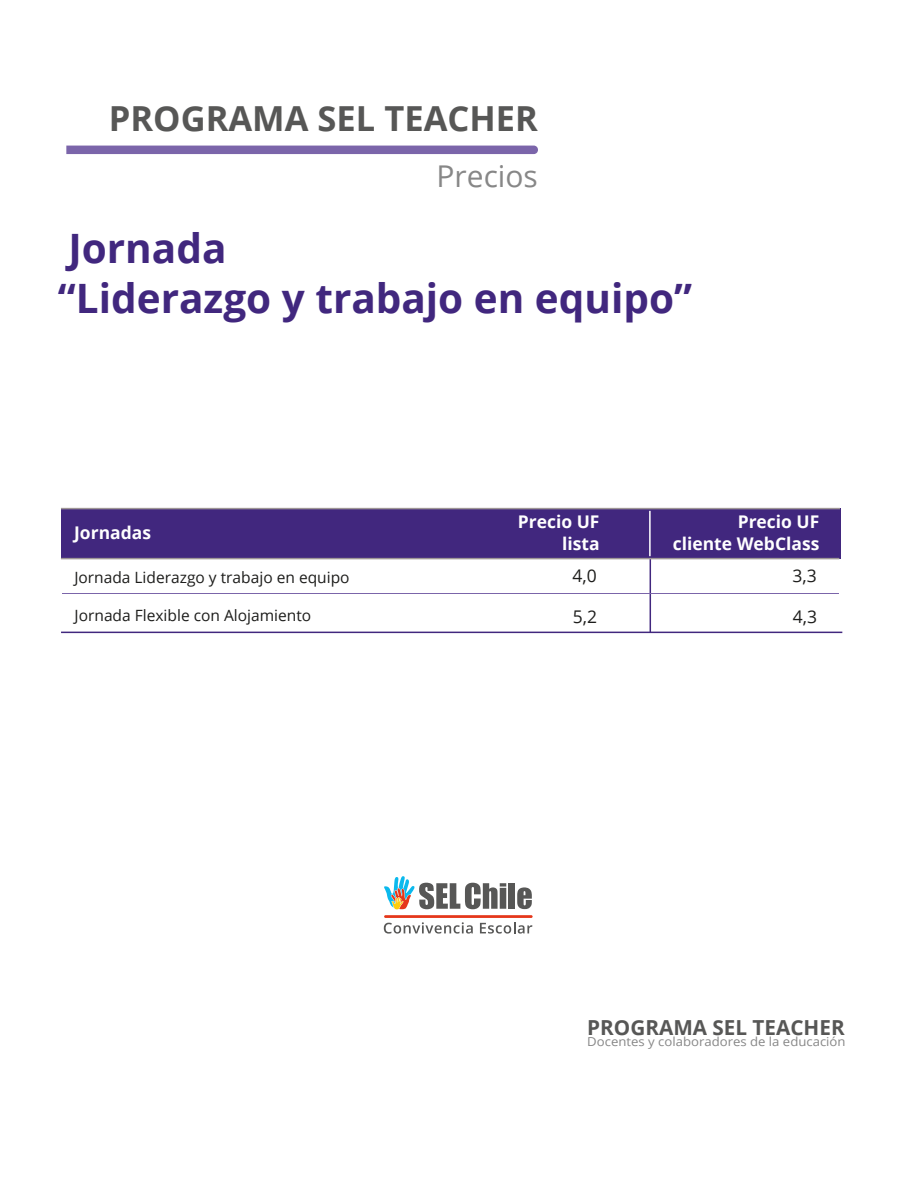
<style>
.page{position:relative;width:918px;height:1188px;background:#fff}
.page>*{position:absolute;margin:0;border:0;box-sizing:border-box;transform-origin:0 0}
.t1{font:700 40.5px/49.5px "Open Sans";color:#41277e}
.t2{font:700 34.5px "Open Sans";color:#575756}
.t3{font:30px "Open Sans";color:#878787}
.t4{font:700 20.7px "Open Sans";color:#575756}
.t5{font:700 17.4px/21.3px "Open Sans";color:#fff;text-align:right}
.t6{font:17.4px "Open Sans";color:#1d1d1b}
.t7{font:15.6px "Open Sans";color:#1d1d1b}
.t8{font:12.3px "Open Sans";color:#878787;scale:1.07 1}
</style>
<div class="page">
<hr style="left:650px;top:512px;width:1px;height:121px;background:#41277e">
<div style="left:61px;top:509px;width:779px;height:50px;background:#41277e"></div>
<hr style="left:61px;top:508px;width:779px;height:1px;background:#9e9696">
<hr style="left:61px;top:558px;width:778px;height:1px;background:#9e9696">
<div style="left:509px;top:883px;width:6px;height:26px;background:#575756"></div>
<svg style="left:517px;top:887px;width:15px;height:22px"></svg>
<hr style="left:384px;top:915px;width:149px;height:3px;background:#e5371a">
<svg style="left:384px;top:876px;width:122px;height:34px"></svg>
<svg style="left:384px;top:922px;width:89px;height:12px"></svg>
<svg style="left:480px;top:922px;width:52px;height:12px"></svg>
<div style="left:66px;top:146px;width:472px;height:8px;background:#7b65aa"></div>
<hr style="left:62px;top:593px;width:777px;height:1px;background:#7b65aa">
<hr style="left:61px;top:632px;width:781px;height:1px;background:#41277e">
<hr style="left:649px;top:511px;width:2px;height:45px;background:#fff">
<h2 class="t2" style="left:109px;top:94px;width:431px">PROGRAMA SEL TEACHER</h2>
<h3 class="t3" style="left:437px;top:156px;width:103px">Precios</h3>
<h1 class="t1" style="left:58px;top:223px;width:636px">Jornada<br>“Liderazgo y trabajo en equipo”</h1>
<p class="t5" style="left:74px;top:521px;width:78px">Jornadas</p>
<p class="t7" style="left:74px;top:567px;width:277px">Jornada Liderazgo y trabajo en equipo</p>
<p class="t5" style="left:518px;top:511px;width:83px">Precio UF lista</p>
<p class="t5" style="left:673px;top:511px;width:148px">Precio UF<br>cliente WebClass</p>
<p class="t6" style="left:573px;top:563px;width:26px">4,0</p>
<p class="t6" style="left:792px;top:563px;width:26px">3,3</p>
<p class="t7" style="left:75px;top:604px;width:238px">Jornada Flexible con Alojamiento</p>
<p class="t6" style="left:573px;top:604px;width:26px">5,2</p>
<p class="t6" style="left:793px;top:604px;width:26px">4,3</p>
<h3 class="t4" style="left:587px;top:1012px;width:259px">PROGRAMA SEL TEACHER</h3>
<p class="t8" style="left:587px;top:1034px;width:243px">Docentes y colaboradores de la educación</p>
</div>
